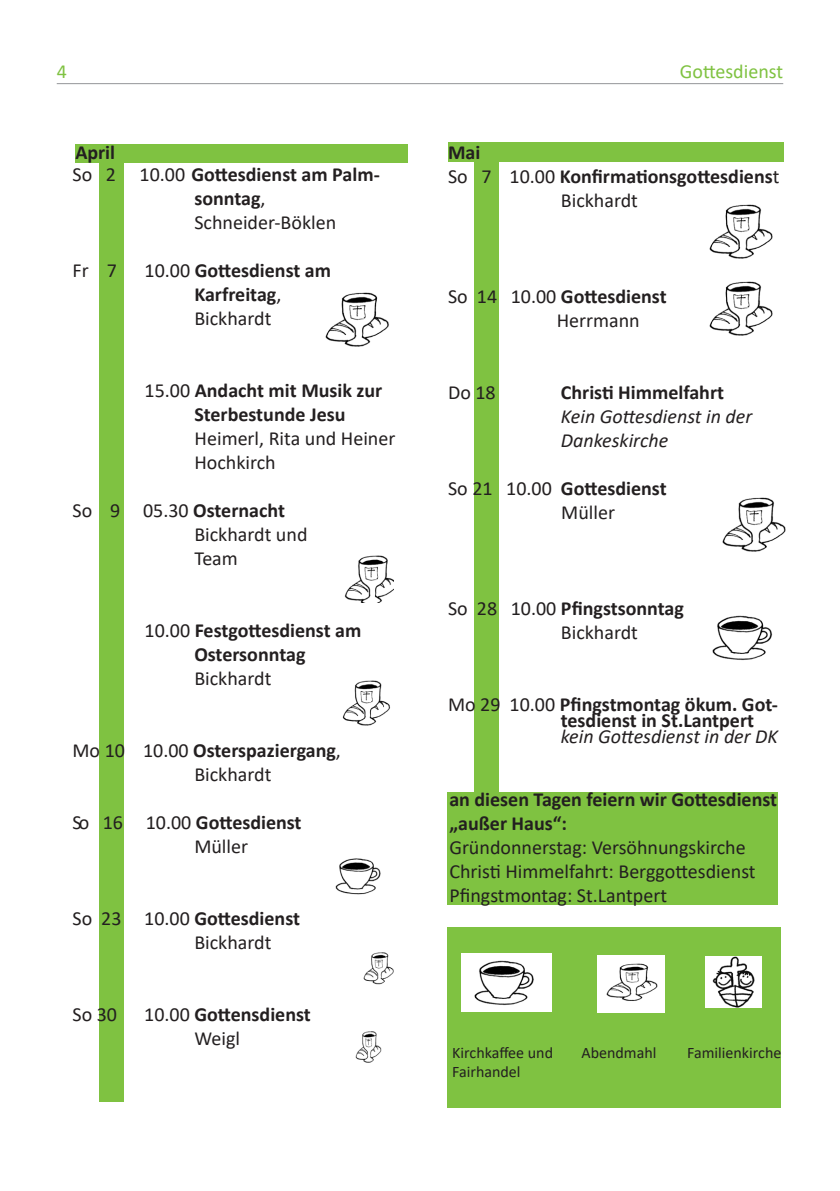
<style>
.page{position:relative;width:840px;height:1191px;background:#fff}
.page>*{position:absolute;margin:0;border:0;box-sizing:border-box;transform-origin:0 0}
.t1{font:20px/24px "Calibri";color:#231f20}
.t2{font:700 20px/24px "Calibri";color:#231f20}
.t3{font:italic 20px/24px "Calibri";color:#231f20}
.Rubriküberschrift{font:20px "Calibri";color:#7fc241}
.t4{font:16px/19.2px "Calibri";color:#231f20}
.s1{font-weight:400}
.s2{font-weight:700}
.s3{font-weight:700;font-style:normal}
.s4{font-weight:400;font-style:italic}
</style>
<div class="page">
<hr style="left:57px;top:83px;width:725px;height:1px;background:#939598">
<div style="left:446px;top:927px;width:333px;height:181px;background:#7fc241"></div>
<div style="left:474px;top:142px;width:24px;height:711px;background:#7fc241"></div>
<div style="left:448px;top:142px;width:335px;height:20px;background:#7fc241"></div>
<div style="left:100px;top:152px;width:24px;height:950px;background:#7fc241"></div>
<div style="left:446px;top:792px;width:331px;height:113px;background:#7fc241"></div>
<img style="left:325px;top:292px;width:64px;height:55px">
<div style="left:75px;top:144px;width:332px;height:18px;background:#7fc241"></div>
<img style="left:712px;top:615px;width:61px;height:45px">
<img style="left:722px;top:497px;width:64px;height:55px">
<img style="left:461px;top:953px;width:90px;height:58px">
<img style="left:709px;top:281px;width:64px;height:55px">
<img style="left:355px;top:1031px;width:27px;height:32px">
<img style="left:597px;top:955px;width:67px;height:58px">
<img style="left:709px;top:205px;width:64px;height:54px">
<img style="left:335px;top:858px;width:46px;height:37px">
<img style="left:363px;top:952px;width:31px;height:33px">
<img style="left:344px;top:555px;width:50px;height:48px">
<img style="left:342px;top:680px;width:48px;height:46px">
<img style="left:705px;top:956px;width:56px;height:51px">
<p class="Rubriküberschrift" style="left:57px;top:57px;width:12px">4</p>
<p class="Rubriküberschrift" style="left:679px;top:57px;width:105px">Gottesdienst</p>
<p class="t2" style="left:75px;top:140px;width:41px">April</p>
<p class="t2" style="left:194px;top:162px;width:187px;text-indent:-122px"><span class="s1">So 2 10.00</span> Gottesdienst am Palm&shy;sonntag<span class="s1">,<br>Schneider-Böklen</span></p>
<p class="t1" style="left:72px;top:257px;width:46px">Fr 7</p>
<p class="t2" style="left:144px;top:258px;width:188px;text-align:center"><span class="s1">10.00</span> Gottesdienst am<br>Karfreitag<span class="s1">,<br>Bickhardt</span></p>
<p class="t1" style="left:194px;top:377px;width:202px;text-indent:-50px">15.00 <span class="s2">Andacht mit Musik zur<br>Sterbestunde Jesu<br></span>Heimerl, Rita und Heiner<br>Hochkirch</p>
<p class="t1" style="left:194px;top:497px;width:115px;text-indent:-122px">So 9 05.30 <span class="s2">Osternacht<br></span>Bickhardt und<br>Team</p>
<p class="t2" style="left:194px;top:618px;width:168px;text-indent:-50px"><span class="s1">10.00</span> Festgottesdienst am<br>Ostersonntag<br><span class="s1">Bickhardt</span></p>
<p class="t1" style="left:194px;top:737px;width:148px;text-indent:-122px">Mo 10 10.00 <span class="s2">Osterspaziergang</span>,<br>Bickhardt</p>
<p class="t1" style="left:194px;top:809px;width:109px;text-indent:-122px">So 16 10.00 <span class="s2">Gottesdienst<br></span>Müller</p>
<p class="t1" style="left:194px;top:905px;width:107px;text-indent:-122px">So 23 10.00 <span class="s2">Gottesdienst<br></span>Bickhardt</p>
<p class="t1" style="left:72px;top:1001px;width:46px">So 30</p>
<p class="t2" style="left:194px;top:1002px;width:118px;text-indent:-50px"><span class="s1">10.00</span> Gottensdienst<br><span class="s1">Weigl</span></p>
<p class="t2" style="left:448px;top:140px;width:34px">Mai</p>
<p class="t2" style="left:448px;top:164px;width:333px"><span class="s1">So 7 10.00</span> Konfirmationsgottesdiens<span class="s1">t</span></p>
<p class="t1" style="left:560px;top:188px;width:79px">Bickhardt</p>
<p class="t1" style="left:556px;top:284px;width:111px;text-indent:-108px">So 14 10.00 <span class="s2">Gottesdienst<br></span>Herrmann</p>
<p class="t1" style="left:448px;top:380px;width:49px">Do 18</p>
<p class="t3" style="left:560px;top:379px;width:193px"><span class="s3">Christi Himmelfahrt<br></span>Kein Gottesdienst in der<br>Dankeskirche</p>
<p class="t1" style="left:561px;top:476px;width:107px;text-indent:-113px">So 21 10.00 <span class="s2">Gottesdienst<br></span>Müller</p>
<p class="t1" style="left:560px;top:596px;width:124px;text-indent:-113px">So 28 10.00 <span class="s2">Pfingstsonntag<br></span>Bickhardt</p>
<p class="t2" style="left:560px;top:696px;width:218px;line-height:16px;text-indent:-113px"><span class="s1">Mo 29 10.00</span> Pfingstmontag ökum. Got&shy;tesdienst in St.Lantpert <span class="s4">kein Gottesdienst in der DK</span></p>
<p class="t1" style="left:449px;top:787px;width:329px"><span class="s2">an diesen Tagen feiern wir Gottesdienst „außer Haus“:<br></span>Gründonnerstag: Versöhnungskirche<br>Christi Himmelfahrt: Berggottesdienst<br>Pfingstmontag: St.Lantpert</p>
<p class="t4" style="left:452px;top:1042px;width:102px">Kirchkaffee und<br>Fairhandel</p>
<p class="t4" style="left:581px;top:1042px;width:76px">Abendmahl</p>
<p class="t4" style="left:686px;top:1042px;width:96px">Familienkirche</p>
</div>
